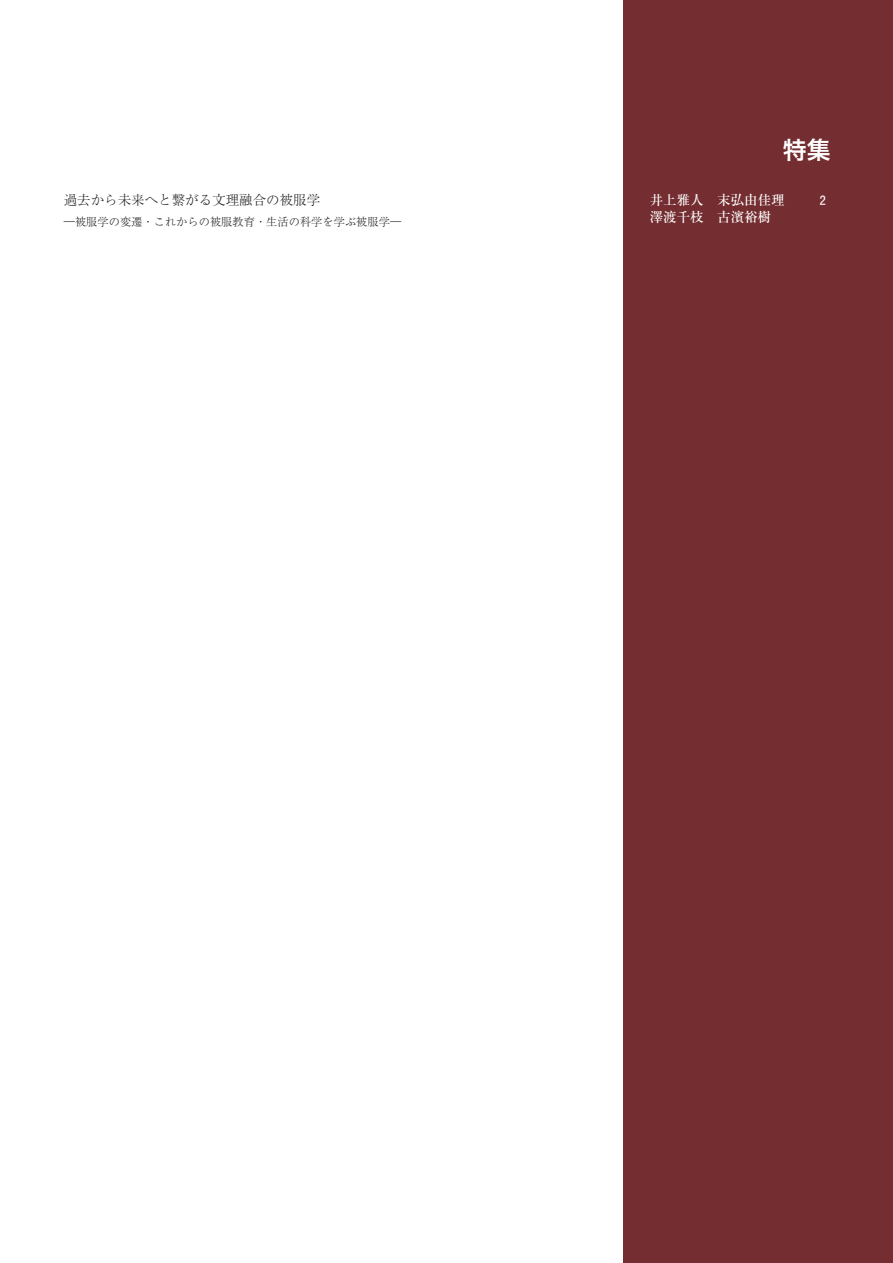
<style>
.page{position:relative;width:893px;height:1263px;background:#fff}
.page>*{position:absolute;margin:0;border:0;box-sizing:border-box;transform-origin:0 0}
.t1{font:24px "Hira Kaku Pro W6";color:#fff}
.t2{font:500 13.5px/16.5px "Ryumin Pro";color:#fff}
.t3{font:300 13.5px "Ryumin Pro";color:#231f20}
.t4{font:13.5px "MS Gothic";color:#fff}
.t5{font:300 11.25px "Ryumin Pro";color:#231f20}
</style>
<div class="page">
<div style="left:623px;top:0;width:270px;height:1263px;background:#742d31"></div>
<h1 class="t1" style="left:783px;top:129px;width:49px">特集</h1>
<p class="t2" style="left:650px;top:191px;width:136px">井上雅人　末弘由佳理澤渡千枝　古濱裕樹</p>
<p class="t3" style="left:64px;top:190px;width:258px">過去から未来へと繋がる文理融合の被服学</p>
<p class="t4" style="left:819px;top:193px;width:8px">2</p>
<p class="t5" style="left:64px;top:213px;width:339px">―被服学の変遷・これからの被服教育・生活の科学を学ぶ被服学―</p>
</div>
